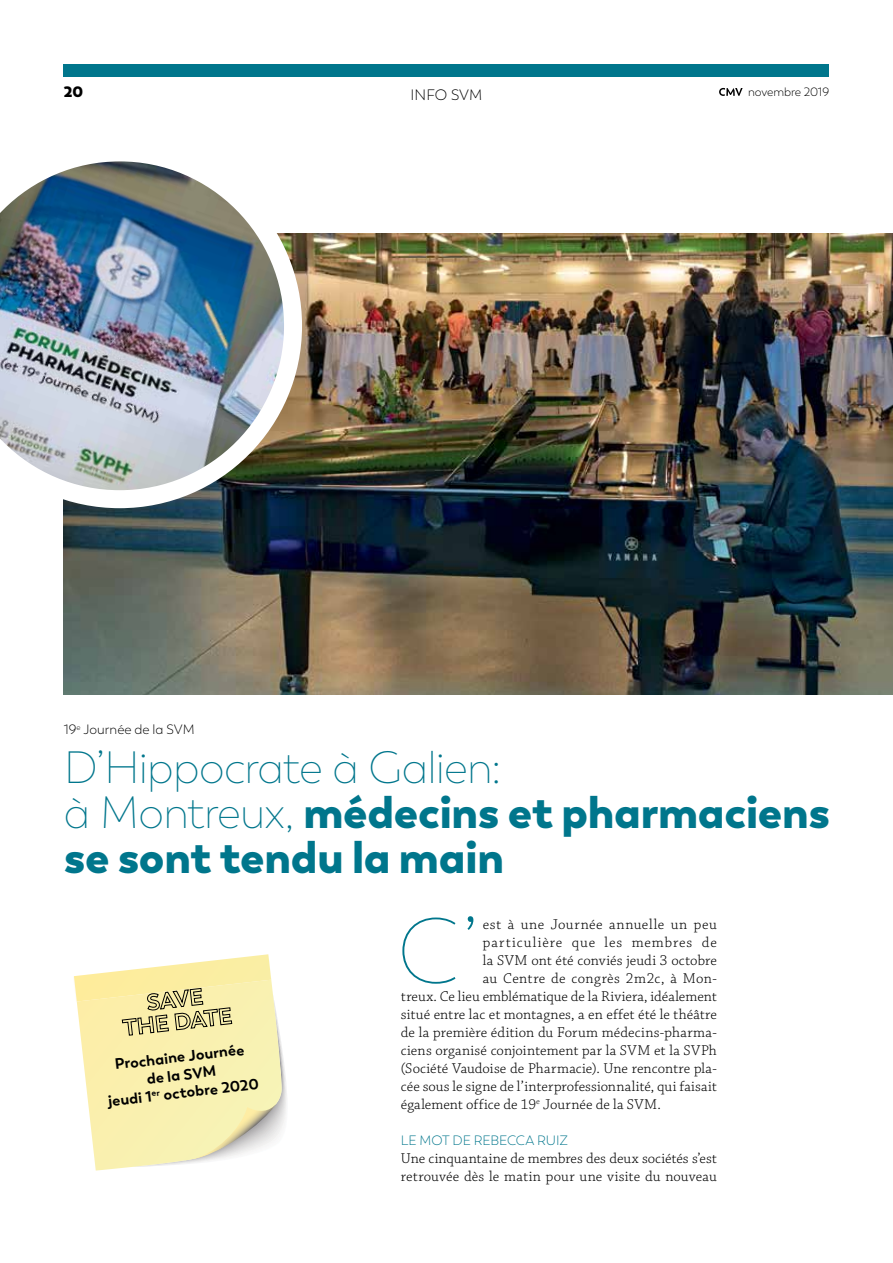
<style>
.page{position:relative;width:893px;height:1263px;background:#fff}
.page>*{position:absolute;margin:0;border:0;box-sizing:border-box;transform-origin:0 0}
.t1{font:100 91.8px "Trenda";color:#00768c}
.t2{font:900 45px/45px "Trenda";letter-spacing:-.005em;color:#00768c}
.t3{font:300 15px/18px "Chaparral Pro";letter-spacing:.01em;color:#000}
.t4{font:700 15px "Trenda";color:#000}
.t5{font:300 15px "Chaparral Pro";letter-spacing:.04em;color:#000}
.t6{font:300 15px "Chaparral Pro";letter-spacing:.06em;color:#000}
.t7{font:300 15px "Trenda";color:#000}
.t8{font:800 15px "Trenda";color:#000}
.t9{font:300 13.5px "Trenda";letter-spacing:-.005em;color:#00768c}
.t10{font:300 13.5px "Trenda";letter-spacing:.005em;color:#000}
.t11{font:300 12px "Trenda";letter-spacing:-.005em;color:#000}
.s1{font-weight:200}
</style>
<div class="page">
<div style="left:64px;top:64px;width:765px;height:13px;background:#00768c"></div>
<img style="left:64px;top:234px;width:829px;height:461px">
<img style="left:0;top:161px;width:302px;height:347px">
<svg style="left:719px;top:88px;width:24px;height:8px"></svg>
<svg style="left:74px;top:954px;width:213px;height:216px"></svg>
<p class="t8" style="left:64px;top:82px;width:21px">20</p>
<p class="t7" style="left:411px;top:86px;width:73px">INFO SVM</p>
<p class="t11" style="left:748px;top:85px;width:83px">novembre 2019</p>
<p class="t10" style="left:64px;top:722px;width:132px">19<sup>e</sup> Journée de la SVM</p>
<h2 class="t2" style="left:64px;top:745px;width:768px"><span class="s1">D’Hippocrate à Galien:<br>à Montreux,</span> médecins et pharmaciens se sont tendu la main</h2>
<p class="t4" style="left:114px;top:1054px;width:132px;rotate:-6deg">Prochaine Journée</p>
<p class="t4" style="left:146px;top:1069px;width:71px;rotate:-6deg">de la SVM</p>
<p class="t4" style="left:107px;top:1092px;width:45px;rotate:-6deg">jeudi 1</p>
<p class="t4" style="left:163px;top:1085px;width:97px;rotate:-6deg">octobre 2020</p>
<h1 class="t1" style="left:397px;top:900px;width:83px">C’</h1>
<p class="t5" style="left:483px;top:916px;width:235px">est à une Journée annuelle un peu</p>
<p class="t6" style="left:483px;top:934px;width:235px">particulière que les membres de</p>
<p class="t3" style="left:483px;top:952px;width:235px">la SVM ont été conviés jeudi 3 octobre</p>
<p class="t3" style="left:483px;top:970px;width:235px">au Centre de congrès 2m2c, à Mon-</p>
<p class="t3" style="left:401px;top:988px;width:317px">treux. Ce lieu emblématique de la Riviera, idéalement</p>
<p class="t3" style="left:401px;top:1006px;width:317px">situé entre lac et montagnes, a en effet été le théâtre</p>
<p class="t3" style="left:401px;top:1024px;width:317px">de la première édition du Forum médecins-pharma-</p>
<p class="t3" style="left:401px;top:1042px;width:317px">ciens organisé conjointement par la SVM et la SVPh</p>
<p class="t3" style="left:401px;top:1060px;width:317px">(Société Vaudoise de Pharmacie). Une rencontre pla-</p>
<p class="t3" style="left:401px;top:1078px;width:317px">cée sous le signe de l’interprofessionnalité, qui faisait</p>
<p class="t3" style="left:401px;top:1096px;width:261px">également office de 19<sup>e</sup> Journée de la SVM.</p>
<p class="t9" style="left:401px;top:1132px;width:168px">LE MOT DE REBECCA RUIZ</p>
<p class="t3" style="left:401px;top:1150px;width:317px">Une cinquantaine de membres des deux sociétés s’est retrouvée dès le matin pour une visite du nouveau</p>
</div>
